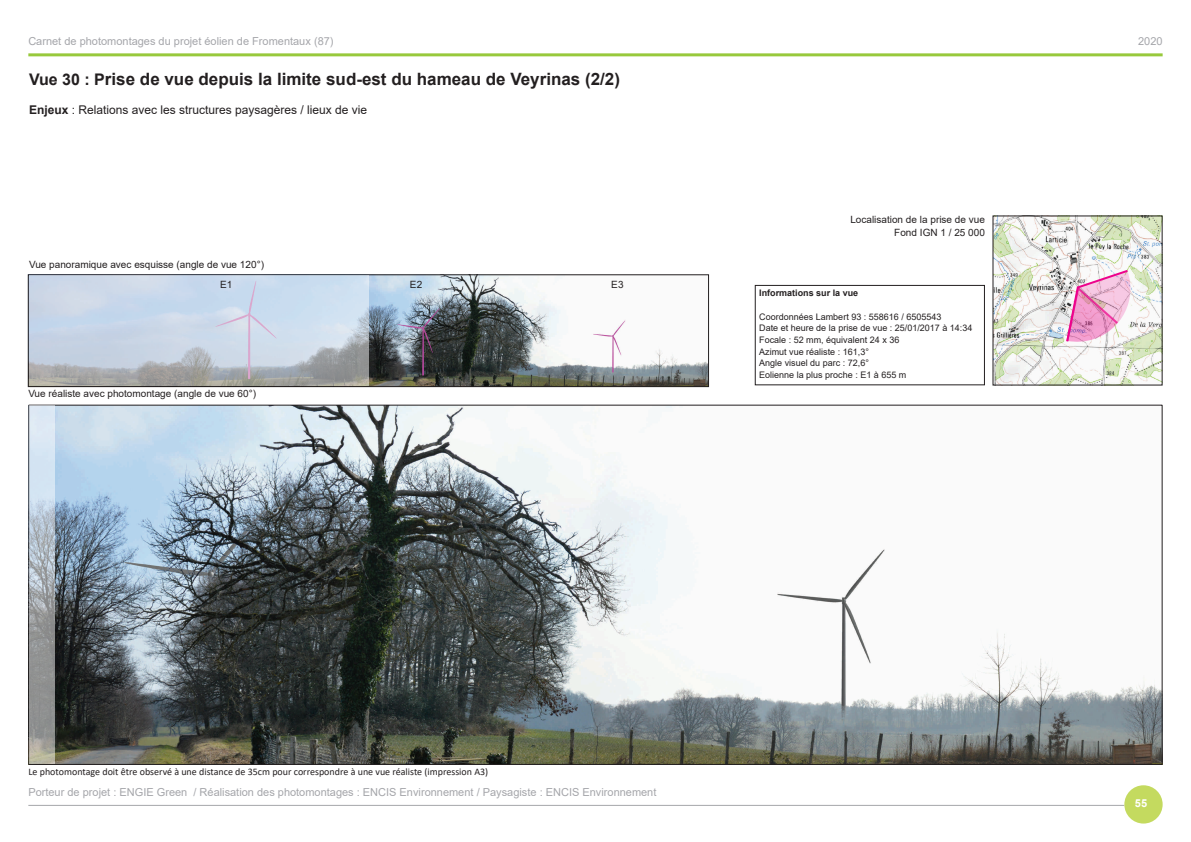
<style>
.page{position:relative;width:1191px;height:842px;background:#fff}
.page>*{position:absolute;margin:0;border:0;box-sizing:border-box;transform-origin:0 0}
.t1{font:700 17px "Arial";color:#231f20}
.t2{font:12px "Arial";color:#231f20}
.t3{font:11px "Arial";color:#a5a6aa}
.t4{font:700 11px "Arial";color:#fff}
.t5{font:10px/13.7px "Arial";color:#231f20;text-align:right}
.t6{font:10px "Calibri";color:#231f20}
.t7{font:9px/11.7px "Arial";color:#231f20}
.t8{font:700 9px "Arial";color:#231f20}
.s1{font-size:16px}
.s2{font-weight:700}
</style>
<div class="page">
<img style="left:55px;top:407px;width:1105px;height:356px">
<img style="left:368px;top:276px;width:339px;height:109px">
<div style="left:28px;top:274px;width:681px;height:113px;border:1px solid #231f20"></div>
<img style="left:994px;top:217px;width:166px;height:167px">
<hr style="left:28px;top:53px;width:1134px;height:3px;background:#98c93c">
<hr style="left:28px;top:805px;width:1096px;height:1px;background:#a5a6aa">
<div style="left:1124px;top:785px;width:38px;height:38px;background:#c4da5f;border-radius:50%"></div>
<div style="left:754px;top:285px;width:231px;height:100px;border:1px solid #231f20"></div>
<svg style="left:29px;top:275px;width:339px;height:111px;background:#c1ccd9"></svg>
<svg style="left:29px;top:406px;width:26px;height:358px;background:#aeb5ba"></svg>
<img style="left:1065px;top:269px;width:72px;height:75px">
<p class="t3" style="left:28px;top:33px;width:307px">Carnet de photomontages du projet éolien de Fromentaux (87)</p>
<p class="t3" style="left:1138px;top:33px;width:26px">2020</p>
<h1 class="t1" style="left:29px;top:67px;width:592px"><span class="s1">Vue 30 : P</span>rise de vue depuis la limite sud-est du hameau de Veyrinas (2/2)</h1>
<h2 class="t2" style="left:29px;top:101px;width:340px"><span class="s2">Enjeux</span> : Relations avec les structures paysagères / lieux de vie</h2>
<p class="t5" style="left:29px;top:258px;width:236px">Vue panoramique avec esquisse (angle de vue 120°)</p>
<p class="t5" style="left:220px;top:278px;width:14px">E1</p>
<p class="t5" style="left:410px;top:278px;width:14px">E2</p>
<p class="t5" style="left:611px;top:278px;width:14px">E3</p>
<p class="t5" style="left:28px;top:387px;width:229px">Vue réaliste avec photomontage (angle de vue 60°)</p>
<p class="t5" style="left:850px;top:212px;width:136px">Localisation de la prise de vue<br>Fond IGN 1 / 25 000</p>
<p class="t8" style="left:759px;top:287px;width:101px">Informations sur la vue</p>
<p class="t7" style="left:759px;top:311px;width:215px">Coordonnées Lambert 93 : 558616 / 6505543<br>Date et heure de la prise de vue : 25/01/2017 à 14:34<br>Focale : 52 mm, équivalent 24 x 36<br>Azimut vue réaliste : 161,3°<br>Angle visuel du parc : 72,6°<br>Eolienne la plus proche : E1 à 655 m</p>
<p class="t6" style="left:28px;top:765px;width:461px">Le photomontage doit être observé à une distance de 35cm pour correspondre à une vue réaliste (impression A3)</p>
<p class="t3" style="left:28px;top:785px;width:629px">Porteur de projet : ENGIE Green / Réalisation des photomontages : ENCIS Environnement / Paysagiste : ENCIS Environnement</p>
<p class="t4" style="left:1135px;top:795px;width:14px">55</p>
</div>
